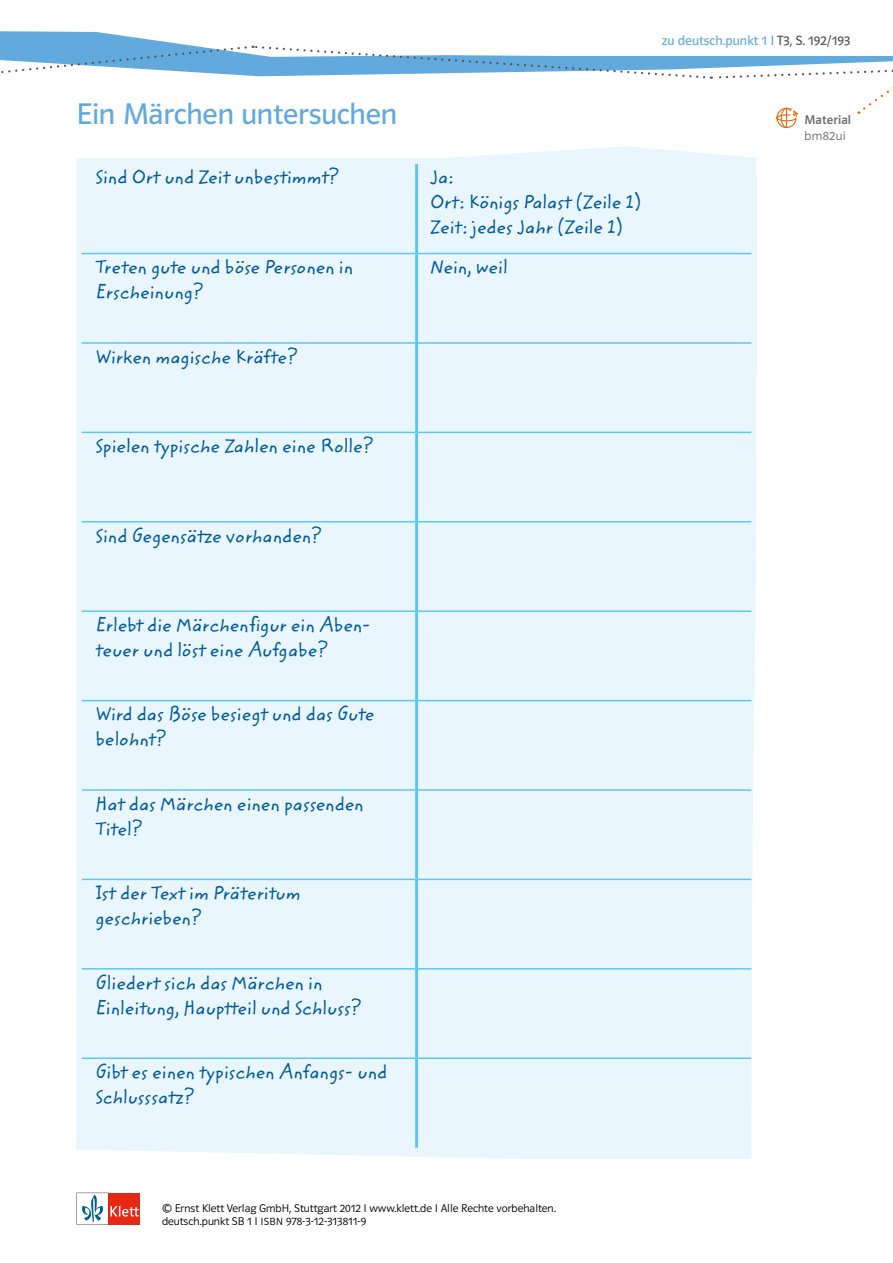
<style>
.page{position:relative;width:893px;height:1263px;background:#fff}
.page>*{position:absolute;margin:0;border:0;box-sizing:border-box;transform-origin:0 0}
.ÜS_1{font:30px "Polo ST11 K Buch";letter-spacing:-.005em;color:#62aade}
.Tabelle{font:19.2px/24.9px "Zemke Hand ITC";color:#005a9a}
.Kolumnentitel{font:13.5px "Polo ST11 K Buch";color:#62aade}
.Online-Link_ÜS{font:12.75px "Polo ST11 K Krftg";letter-spacing:.01em;color:#706f6f}
.Online-Link_Nummer{font:12.75px "Polo ST11 K Leicht";letter-spacing:.025em;color:#706f6f}
.t1{font:11.25px "Polo ST11 K Leicht";color:#000}
.s1{color:#575756}
.s2{font-size:10.5px}
</style>
<div class="page">
<svg style="left:77px;top:1193px;width:63px;height:31px"></svg>
<svg style="left:0;top:31px;width:893px;height:97px"></svg>
<div style="left:76px;top:146px;width:681px;height:1013px;background:#eaf6fe"></div>
<hr style="left:82px;top:342px;width:333px;height:2px;background:#5bc5f2">
<hr style="left:82px;top:432px;width:333px;height:1px;background:#5bc5f2">
<hr style="left:82px;top:521px;width:333px;height:1px;background:#5bc5f2">
<hr style="left:82px;top:610px;width:333px;height:2px;background:#5bc5f2">
<hr style="left:82px;top:700px;width:333px;height:1px;background:#5bc5f2">
<hr style="left:82px;top:789px;width:333px;height:2px;background:#5bc5f2">
<hr style="left:82px;top:879px;width:333px;height:1px;background:#5bc5f2">
<hr style="left:82px;top:968px;width:333px;height:1px;background:#5bc5f2">
<hr style="left:82px;top:1057px;width:333px;height:2px;background:#5bc5f2">
<hr style="left:418px;top:342px;width:333px;height:2px;background:#5bc5f2">
<hr style="left:418px;top:432px;width:333px;height:1px;background:#5bc5f2">
<hr style="left:418px;top:521px;width:333px;height:1px;background:#5bc5f2">
<hr style="left:418px;top:610px;width:333px;height:2px;background:#5bc5f2">
<hr style="left:418px;top:700px;width:333px;height:1px;background:#5bc5f2">
<hr style="left:418px;top:789px;width:333px;height:2px;background:#5bc5f2">
<hr style="left:418px;top:879px;width:333px;height:1px;background:#5bc5f2">
<hr style="left:418px;top:968px;width:333px;height:1px;background:#5bc5f2">
<hr style="left:418px;top:1057px;width:333px;height:2px;background:#5bc5f2">
<hr style="left:415px;top:164px;width:3px;height:90px;background:#5bc5f2">
<hr style="left:415px;top:254px;width:3px;height:89px;background:#5bc5f2">
<hr style="left:415px;top:343px;width:3px;height:89px;background:#5bc5f2">
<hr style="left:415px;top:432px;width:3px;height:90px;background:#5bc5f2">
<hr style="left:415px;top:522px;width:3px;height:89px;background:#5bc5f2">
<hr style="left:415px;top:611px;width:3px;height:90px;background:#5bc5f2">
<hr style="left:415px;top:701px;width:3px;height:89px;background:#5bc5f2">
<hr style="left:415px;top:790px;width:3px;height:89px;background:#5bc5f2">
<hr style="left:415px;top:879px;width:3px;height:90px;background:#5bc5f2">
<hr style="left:415px;top:969px;width:3px;height:89px;background:#5bc5f2">
<hr style="left:415px;top:1058px;width:3px;height:90px;background:#5bc5f2">
<hr style="left:82px;top:253px;width:333px;height:1px;background:#5bc5f2">
<hr style="left:418px;top:253px;width:333px;height:1px;background:#5bc5f2">
<p class="ÜS_1" style="left:77px;top:97px;width:322px">Ein Märchen untersuchen</p>
<p class="Tabelle" style="left:95px;top:165px;width:246px">Sind Ort und Zeit unbestimmt?</p>
<p class="Tabelle" style="left:430px;top:165px;width:213px">Ja:<br>Ort: Königs Palast (Zeile 1)<br>Zeit: jedes Jahr (Zeile 1)</p>
<p class="Tabelle" style="left:95px;top:255px;width:259px">Treten gute und böse Personen in<br>Erscheinung?</p>
<p class="Tabelle" style="left:430px;top:255px;width:79px">Nein, weil</p>
<p class="Tabelle" style="left:95px;top:345px;width:204px">Wirken magische Kräfte?</p>
<p class="Kolumnentitel" style="left:662px;top:33px;width:190px">zu deutsch.punkt 1 I <span class="s1">T3, S. 192/193</span></p>
<p class="Online-Link_ÜS" style="left:804px;top:112px;width:48px">Material</p>
<p class="Online-Link_Nummer" style="left:804px;top:129px;width:43px">bm82ui</p>
<p class="Tabelle" style="left:95px;top:434px;width:280px">Spielen typische Zahlen eine Rolle?</p>
<p class="Tabelle" style="left:95px;top:524px;width:229px">Sind Gegensätze vorhanden?</p>
<p class="Tabelle" style="left:95px;top:613px;width:277px">Erlebt die Märchenfigur ein Aben&shy;teuer und löst eine Aufgabe?</p>
<p class="Tabelle" style="left:95px;top:702px;width:281px">Wird das Böse besiegt und das Gute belohnt?</p>
<p class="Tabelle" style="left:95px;top:792px;width:270px">Hat das Märchen einen passenden<br>Titel?</p>
<p class="Tabelle" style="left:95px;top:881px;width:207px">Ist der Text im Präteritum geschrieben?</p>
<p class="Tabelle" style="left:95px;top:971px;width:268px">Gliedert sich das Märchen in<br>Einleitung, Hauptteil und Schluss?</p>
<p class="Tabelle" style="left:95px;top:1060px;width:293px">Gibt es einen typischen Anfangs- und<br>Schlusssatz?</p>
<p class="t1" style="left:162px;top:1202px;width:396px">© Ernst Klett Verlag GmbH, Stuttgart 2012 I www.klett.de I Alle Rechte vorbehalten.</p>
<p class="t1" style="left:162px;top:1215px;width:206px">deutsch.punkt SB 1 I <span class="s2">ISBN</span> 978-3-12-313811-9</p>
</div>
